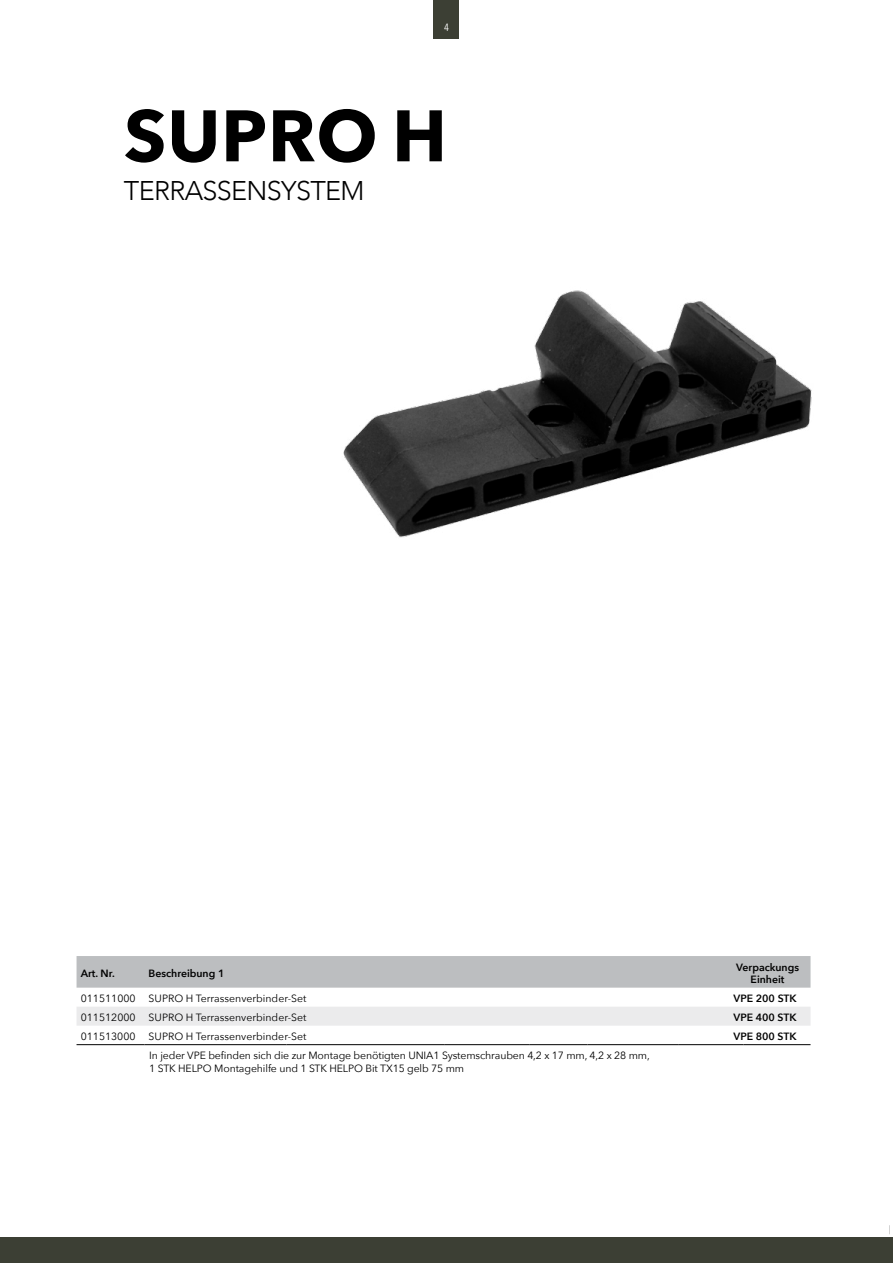
<style>
.page{position:relative;width:893px;height:1263px;background:#fff}
.page>*{position:absolute;margin:0;border:0;box-sizing:border-box;transform-origin:0 0}
.t1{font:700 72px "Avenir Next";letter-spacing:.01em;color:#000}
.t2{font:300 27px "Avenir";letter-spacing:-.025em;color:#000}
.t3{font:10.5px/12.6px "Avenir Next";letter-spacing:-.01em;color:#000}
.t4{font:600 10.5px/12.6px "Avenir Next";color:#000;text-align:center}
.t5{font:10.5px "Avenir Next Condensed";color:#fff}
.t6{font:200 9px "Avenir Next";color:#000}
</style>
<div class="page">
<img style="left:343px;top:290px;width:469px;height:248px">
<div style="left:77px;top:956px;width:733px;height:32px;background:#bcbec0"></div>
<div style="left:77px;top:1007px;width:733px;height:19px;background:#ebebec"></div>
<hr style="left:77px;top:1044px;width:67px;height:1px;background:#000">
<hr style="left:144px;top:1044px;width:142px;height:1px;background:#000">
<hr style="left:286px;top:1044px;width:158px;height:1px;background:#000">
<hr style="left:444px;top:1044px;width:85px;height:1px;background:#000">
<hr style="left:529px;top:1044px;width:58px;height:1px;background:#000">
<hr style="left:587px;top:1044px;width:92px;height:1px;background:#000">
<hr style="left:679px;top:1044px;width:64px;height:1px;background:#000">
<hr style="left:743px;top:1044px;width:67px;height:1px;background:#000">
<div style="left:0;top:1237px;width:893px;height:26px;background:#3c3f34"></div>
<div style="left:434px;top:0;width:25px;height:38px;background:#3c3f34"></div>
<p class="t5" style="left:444px;top:18px;width:6px">4</p>
<h1 class="t1" style="left:124px;top:74px;width:325px">SUPRO H</h1>
<h2 class="t2" style="left:124px;top:175px;width:242px">TERRASSENSYSTEM</h2>
<p class="t4" style="left:81px;top:967px;width:35px">Art. Nr.</p>
<p class="t4" style="left:149px;top:967px;width:77px">Beschreibung 1</p>
<p class="t4" style="left:736px;top:960px;width:64px">Verpackungs<br>Einheit</p>
<p class="t3" style="left:81px;top:992px;width:227px">011511000 SUPRO H Terrassenverbinder-Set</p>
<p class="t4" style="left:733px;top:992px;width:64px">VPE 200 STK</p>
<p class="t3" style="left:81px;top:1011px;width:227px">011512000 SUPRO H Terrassenverbinder-Set</p>
<p class="t4" style="left:733px;top:1011px;width:64px">VPE 400 STK</p>
<p class="t3" style="left:81px;top:1030px;width:227px">011513000 SUPRO H Terrassenverbinder-Set</p>
<p class="t4" style="left:733px;top:1030px;width:64px">VPE 800 STK</p>
<p class="t3" style="left:149px;top:1049px;width:502px">In jeder VPE befinden sich die zur Montage benötigten UNIA1 Systemschrauben 4,2 x 17 mm, 4,2 x 28 mm,<br>1 STK HELPO Montagehilfe und 1 STK HELPO Bit TX15 gelb 75 mm</p>
<p class="t6" style="left:889px;top:1221px;width:3px">|</p>
</div>
